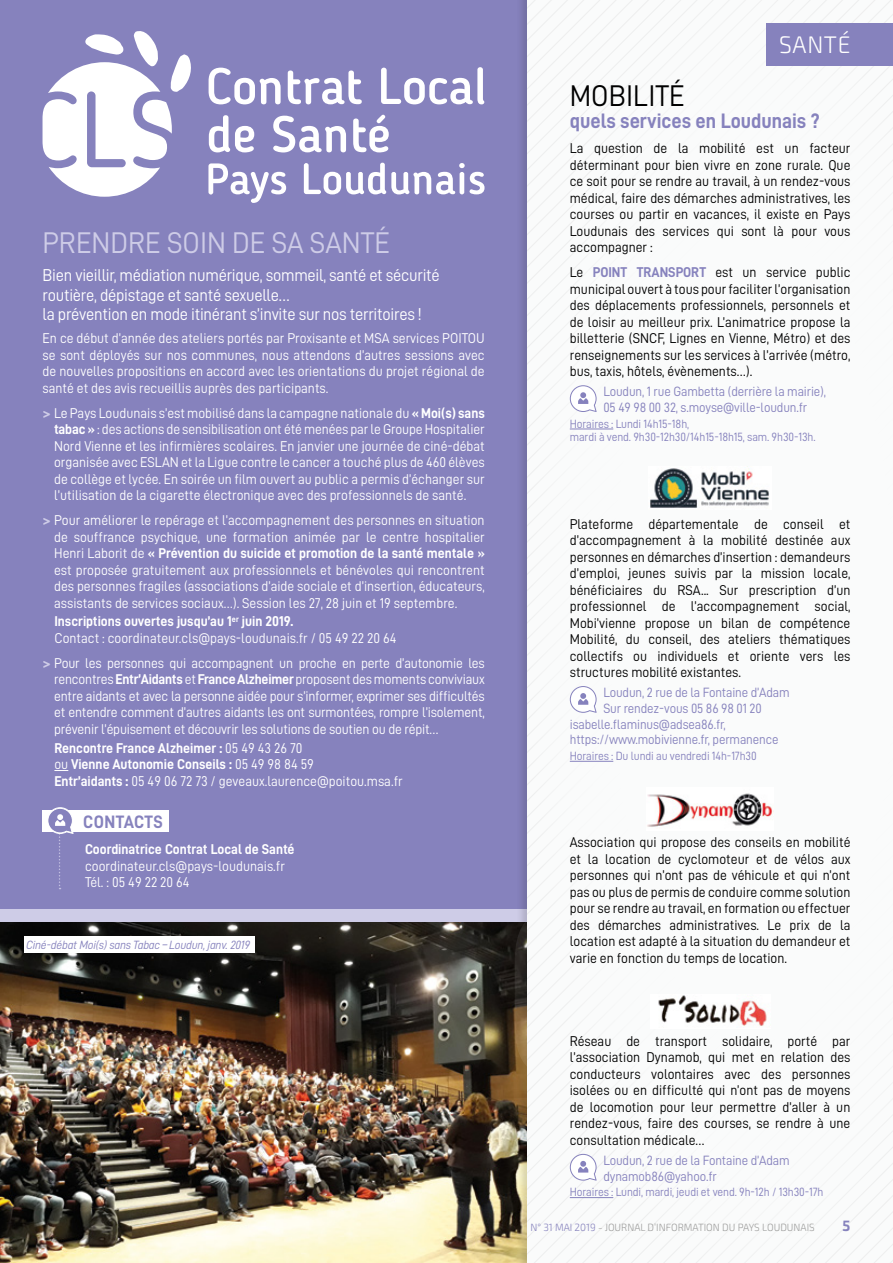
<style>
.page{position:relative;width:893px;height:1263px;background:#fff}
.page>*{position:absolute;margin:0;border:0;box-sizing:border-box;transform-origin:0 0}
.t1{font:30px "D DIN";color:#cecce7;scale:.95 1}
.t2{font:30px "D DIN";color:#000;scale:.95 1}
.t3{font:300 24px "Exo 2";letter-spacing:.03em;color:#fff;scale:.95 1}
.t4{font:21px "D DIN Bold";color:#8682bd;scale:.95 1}
.t5{font:18px "D DIN Bold";letter-spacing:.02em;color:#8682bd;scale:.95 1}
.t6{font:17.25px/19.5px "D DIN";letter-spacing:-.015em;color:#fff;scale:.95 1}
.t7{font:700 15px "Exo 2";color:#8682bd;scale:.95 1}
.t8{font:14.25px/16.5px "D DIN";color:#000;text-align:justify;scale:.95 1}
.t9{font:14.25px/16.5px "D DIN";color:#fff;text-align:justify;scale:.95 1}
.t10{font:14.25px/16.5px "D DIN Bold";color:#fff;scale:.95 1}
.t11{font:13.5px/15.8px "D DIN";letter-spacing:-.01em;color:#8682bd;scale:.95 1}
.t12{font:12px/13.5px "D DIN";letter-spacing:-.01em;color:#8682bd;scale:.95 1}
.t13{font:12px "D DIN Italic";letter-spacing:-.015em;color:#8682bd;scale:.95 1}
.t14{font:300 10.5px "Exo 2";color:#9d9d9c;scale:.95 1}
.s1{font-family:"Cooper Black Std";color:#cecce7}
.s2{font-family:"D DIN Bold"}
.s3{font-family:"D DIN"}
.s4{font-family:"D DIN Bold";color:#8682bd}
.s5{color:#8682bd}
</style>
<div class="page">
<div style="left:0;top:0;width:527px;height:927px;background:#8682bd"></div>
<img style="left:0;top:922px;width:515px;height:341px">
<div style="left:0;top:909px;width:540px;height:13px;background:#cecce7"></div>
<div style="left:24px;top:937px;width:231px;height:16px;background:#fff"></div>
<div style="left:515px;top:0;width:378px;height:1263px;background:#000;opacity:.15"></div>
<svg style="left:515px;top:807px;width:12px;height:371px"></svg>
<svg style="left:527px;top:0;width:366px;height:1263px"></svg>
<svg style="left:54px;top:770px;width:14px;height:1px"></svg>
<svg style="left:43px;top:807px;width:126px;height:82px"></svg>
<svg style="left:43px;top:31px;width:148px;height:166px"></svg>
<svg style="left:208px;top:163px;width:78px;height:40px"></svg>
<svg style="left:304px;top:163px;width:181px;height:31px"></svg>
<svg style="left:209px;top:68px;width:72px;height:36px"></svg>
<svg style="left:288px;top:70px;width:74px;height:34px"></svg>
<svg style="left:381px;top:67px;width:103px;height:37px"></svg>
<svg style="left:209px;top:115px;width:45px;height:37px"></svg>
<svg style="left:273px;top:116px;width:73px;height:36px"></svg>
<svg style="left:353px;top:115px;width:36px;height:37px"></svg>
<img style="left:649px;top:467px;width:122px;height:42px">
<img style="left:646px;top:787px;width:128px;height:43px">
<img style="left:650px;top:994px;width:120px;height:35px">
<h1 class="t1" style="left:43px;top:227px;width:367px">PRENDRE SOIN DE SA SANTÉ</h1>
<p class="t6" style="left:43px;top:265px;width:420px">Bien vieillir, médiation numérique, sommeil, santé et sécurité routière, dépistage et santé sexuelle…<br>la prévention en mode itinérant s’invite sur nos territoires !</p>
<p class="t9" style="left:43px;top:330px;width:467px">En ce début d’année des ateliers portés par Proxisante et MSA services POITOU se sont déployés sur nos communes, nous attendons d’autres sessions avec de nouvelles propositions en accord avec les orientations du projet régional de santé et des avis recueillis auprès des participants.</p>
<p class="t9" style="left:54px;top:404px;width:455px;text-indent:-12px"><span class="s1">&gt;</span> Le Pays Loudunais s’est mobilisé dans la campagne nationale du <span class="s2">« Moi(s) sans tabac »</span> : des actions de sensibilisation ont été menées par le Groupe Hospitalier Nord Vienne et les infirmières scolaires. En janvier une journée de ciné-débat organisée avec ESLAN et la Ligue contre le cancer a touché plus de 460 élèves de collège et lycée. En soirée un film ouvert au public a permis d’échanger sur l’utilisation de la cigarette électronique avec des professionnels de santé.</p>
<p class="t9" style="left:43px;top:512px;width:467px;text-align:right"><span class="s1">&gt;</span> Pour améliorer le repérage et l’accompagnement des personnes en situation de souffrance psychique, une formation animée par le centre hospitalier</p>
<p class="t10" style="left:54px;top:545px;width:455px"><span class="s3">Henri Laborit de</span> « Prévention du suicide et promotion de la santé mentale »</p>
<p class="t9" style="left:54px;top:561px;width:455px">est proposée gratuitement aux professionnels et bénévoles qui rencontrent des personnes fragiles (associations d’aide sociale et d’insertion, éducateurs, assistants de services sociaux…). Session les 27, 28 juin et 19 septembre.</p>
<p class="t10" style="left:54px;top:613px;width:253px">Inscriptions ouvertes jusqu’au 1<sup>er</sup> juin 2019.</p>
<p class="t9" style="left:43px;top:625px;width:467px;line-height:25px;text-indent:12px">Contact : coordinateur.cls@pays-loudunais.fr / 05 49 22 20 64<br><span class="s1">&gt;</span> Pour les personnes qui accompagnent un proche en perte d’autonomie les</p>
<p class="t9" style="left:54px;top:671px;width:455px">rencontres <span class="s2">Entr’Aidants</span> et <span class="s2">France Alzheimer</span> proposent des moments conviviaux entre aidants et avec la personne aidée pour s’informer, exprimer ses difficultés et entendre comment d’autres aidants les ont surmontées, rompre l’isolement, prévenir l’épuisement et découvrir les solutions de soutien ou de répit…</p>
<p class="t10" style="left:54px;top:739px;width:275px">Rencontre France Alzheimer : <span class="s3">05 49 43 26 70 ou</span> Vienne Autonomie Conseils : <span class="s3">05 49 98 84 59</span></p>
<p class="t9" style="left:54px;top:772px;width:368px"><span class="s2">Entr’aidants :</span> 05 49 06 72 73 / geveaux.laurence@poitou.msa.fr</p>
<p class="t5" style="left:83px;top:811px;width:85px">CONTACTS</p>
<p class="t10" style="left:85px;top:841px;width:222px">Coordinatrice Contrat Local de Santé</p>
<p class="t9" style="left:85px;top:857px;width:212px">coordinateur.cls@pays-loudunais.fr<br>Tél. : 05 49 22 20 64</p>
<p class="t13" style="left:26px;top:938px;width:237px">Ciné-débat Moi(s) sans Tabac – Loudun, janv. 2019</p>
<h2 class="t3" style="left:779px;top:31px;width:76px">SANTÉ</h2>
<h1 class="t2" style="left:570px;top:79px;width:122px">MOBILITÉ</h1>
<h3 class="t4" style="left:570px;top:109px;width:265px">quels services en Loudunais ?</h3>
<p class="t8" style="left:570px;top:140px;width:297px">La question de la mobilité est un facteur déterminant pour bien vivre en zone rurale. Que ce soit pour se rendre au travail, à un rendez-vous médical, faire des démarches administratives, les courses ou partir en vacances, il existe en Pays Loudunais des services qui sont là pour vous accompagner :</p>
<p class="t8" style="left:570px;top:264px;width:297px">Le <span class="s4">POINT TRANSPORT</span> est un service public municipal ouvert à tous pour faciliter l’organisation des déplacements professionnels, personnels et de loisir au meilleur prix. L’animatrice propose la billetterie (SNCF, Lignes en Vienne, Métro) et des renseignements sur les services à l’arrivée (métro, bus, taxis, hôtels, évènements…).</p>
<p class="t11" style="left:603px;top:383px;width:236px">Loudun, 1 rue Gambetta (derrière la mairie),<br>05 49 98 00 32, s.moyse@ville-loudun.fr</p>
<p class="t12" style="left:570px;top:417px;width:260px">Horaires : Lundi 14h15-18h,<br>mardi à vend. 9h30-12h30/14h15-18h15, sam. 9h30-13h.</p>
<p class="t8" style="left:570px;top:515px;width:297px">Plateforme départementale de conseil et d’accompagnement à la mobilité destinée aux personnes en démarches d’insertion : demandeurs d’emploi, jeunes suivis par la mission locale, bénéficiaires du RSA... Sur prescription d’un professionnel de l’accompagnement social, Mobi’vienne propose un bilan de compétence Mobilité, du conseil, des ateliers thématiques collectifs ou individuels et oriente vers les structures mobilité existantes.</p>
<p class="t11" style="left:603px;top:684px;width:198px">Loudun, 2 rue de la Fontaine d’Adam</p>
<p class="t11" style="left:603px;top:700px;width:168px">Sur rendez-vous 05 86 98 01 20</p>
<p class="t11" style="left:570px;top:716px;width:166px">isabelle.flaminus@adsea86.fr,</p>
<p class="t11" style="left:570px;top:731px;width:221px">https://www.mobivienne.fr, permanence</p>
<p class="t12" style="left:570px;top:749px;width:198px">Horaires : Du lundi au vendredi 14h-17h30</p>
<p class="t8" style="left:570px;top:834px;width:297px">Association qui propose des conseils en mobilité et la location de cyclomoteur et de vélos aux personnes qui n’ont pas de véhicule et qui n’ont pas ou plus de permis de conduire comme solution pour se rendre au travail, en formation ou effectuer des démarches administratives. Le prix de la location est adapté à la situation du demandeur et varie en fonction du temps de location.</p>
<p class="t8" style="left:570px;top:1032px;width:297px">Réseau de transport solidaire, porté par l’association Dynamob, qui met en relation des conducteurs volontaires avec des personnes isolées ou en difficulté qui n’ont pas de moyens de locomotion pour leur permettre d’aller à un rendez-vous, faire des courses, se rendre à une consultation médicale…</p>
<p class="t11" style="left:603px;top:1152px;width:198px">Loudun, 2 rue de la Fontaine d’Adam dynamob86@yahoo.fr</p>
<p class="t12" style="left:570px;top:1185px;width:269px">Horaires : Lundi, mardi, jeudi et vend. 9h-12h / 13h30-17h</p>
<p class="t14" style="left:530px;top:1221px;width:301px"><span class="s5">N° 31 MAI 2019</span> - JOURNAL D’INFORMATION DU PAYS LOUDUNAIS</p>
<p class="t7" style="left:843px;top:1217px;width:10px">5</p>
</div>
